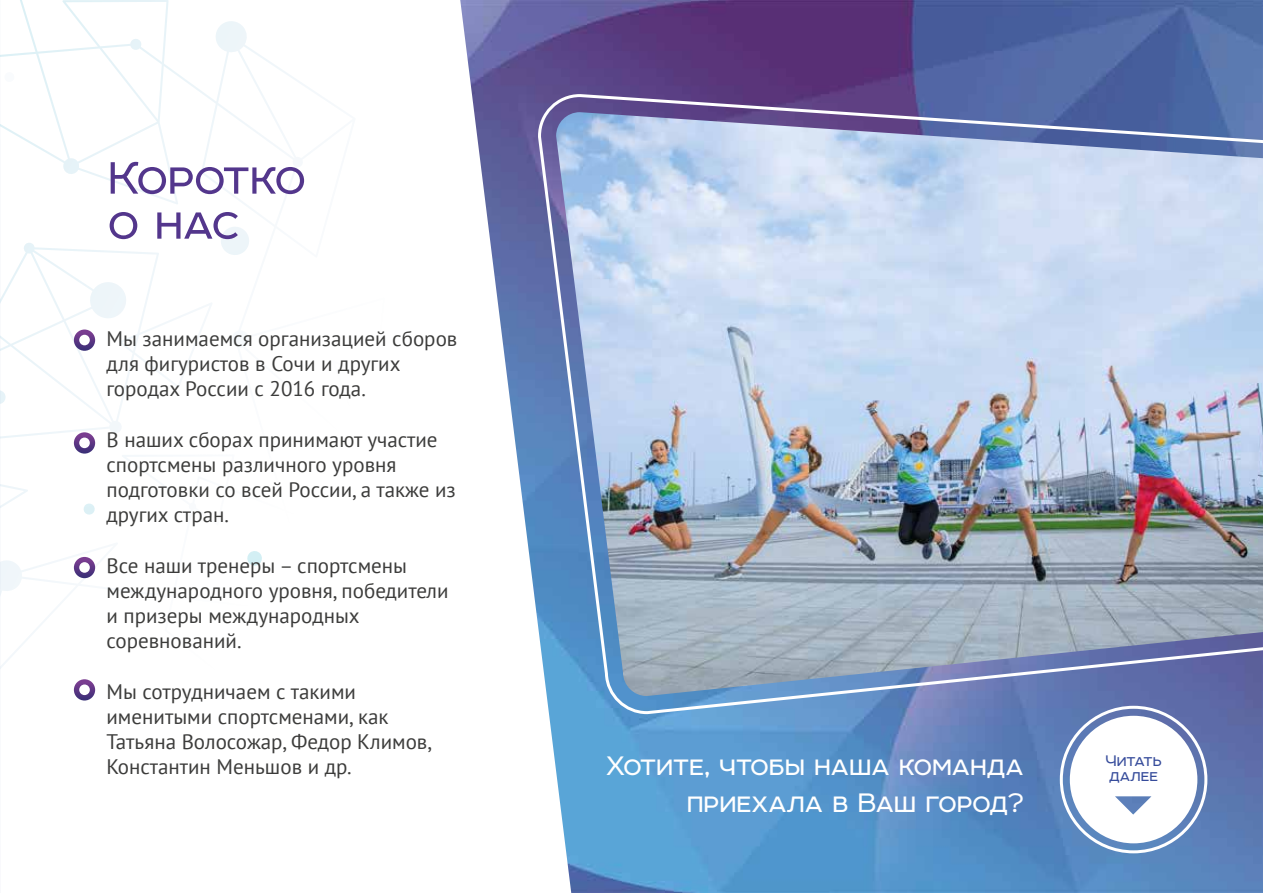
<style>
.page{position:relative;width:1263px;height:893px;background:#fff}
.page>*{position:absolute;margin:0;border:0;box-sizing:border-box;transform-origin:0 0}
.t1{font:52.35px/45px "Room";letter-spacing:-.02em;color:#53368c}
.t2{font:30.9px/37px "Room";color:#fff;text-align:right}
.t3{font:21px/25.2px "PT Sans";color:#3c3c3b}
.t4{font:17.7px/15px "Room";color:#364c9b}
</style>
<div class="page">
<img style="left:571px;top:0;width:692px;height:893px">
<svg style="left:0;top:0;width:571px;height:890px"></svg>
<svg style="left:0;top:66px;width:284px;height:645px"></svg>
<svg style="left:83px;top:503px;width:12px;height:12px"></svg>
<svg style="left:219px;top:225px;width:32px;height:32px"></svg>
<svg style="left:0;top:389px;width:6px;height:16px"></svg>
<svg style="left:4px;top:71px;width:11px;height:12px"></svg>
<svg style="left:246px;top:550px;width:17px;height:17px"></svg>
<svg style="left:74px;top:329px;width:21px;height:22px"></svg>
<div style="left:79px;top:335px;width:11px;height:10px;background:#fff;border-radius:50%"></div>
<svg style="left:1070px;top:716px;width:127px;height:127px"></svg>
<img style="left:536px;top:93px;width:727px;height:623px">
<svg style="left:74px;top:432px;width:21px;height:22px"></svg>
<div style="left:79px;top:438px;width:11px;height:10px;background:#fff;border-radius:50%"></div>
<svg style="left:74px;top:557px;width:21px;height:21px"></svg>
<div style="left:79px;top:562px;width:11px;height:11px;background:#fff;border-radius:50%"></div>
<svg style="left:74px;top:679px;width:21px;height:21px"></svg>
<div style="left:79px;top:684px;width:11px;height:11px;background:#fff;border-radius:50%"></div>
<h1 class="t1" style="left:108px;top:155px;width:199px">Коротко о нас</h1>
<p class="t3" style="left:106px;top:325px;width:352px">Мы занимаемся организацией сборов для фигуристов в Сочи и других городах России с 2016 года.</p>
<p class="t3" style="left:106px;top:426px;width:351px">В наших сборах принимают участие спортсмены различного уровня подготовки со всей России, а также из других стран.</p>
<p class="t3" style="left:106px;top:552px;width:344px">Все наши тренеры – спортсмены международного уровня, победители и призеры международных соревнований.</p>
<p class="t3" style="left:106px;top:678px;width:327px">Мы сотрудничаем с такими именитыми спортсменами, как<br>Татьяна Волосожар, Федор Климов,<br>Константин Меньшов и др.</p>
<h2 class="t2" style="left:606px;top:747px;width:419px">Хотите, чтобы наша команда приехала в Ваш город?</h2>
<p class="t4" style="left:1105px;top:753px;width:58px">Читать далее</p>
</div>
